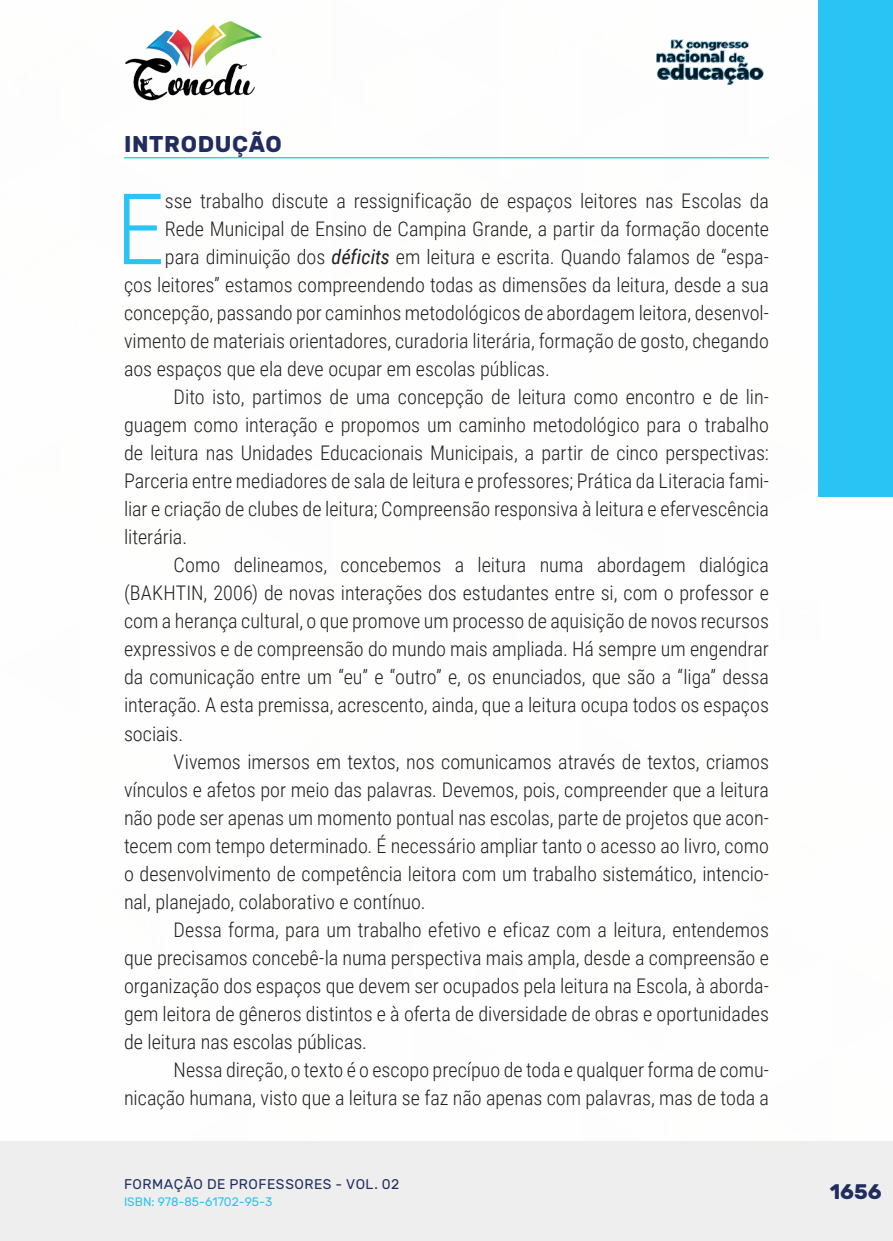
<style>
.page{position:relative;width:893px;height:1241px;background:#fff}
.page>*{position:absolute;margin:0;border:0;box-sizing:border-box;transform-origin:0 0}
._8_CAPITULAR{font:300 98.88px "Roboto Condensed";color:#29c4f3}
._7_INTRODUCAO{font:700 22.75px "Rubik";letter-spacing:.03em;color:#202d5e}
.t1{font:700 21px "Rubik";color:#202d5e}
._9_CORPO{font:300 20.12px/28px "Roboto Condensed";color:#231f20;text-align:justify}
._8_CAPITULAR-2{font:300 20.12px "Roboto Condensed";color:#231f20}
.t2{font:14px "Rubik";letter-spacing:.035em;color:#202d5e}
.t3{font:12.25px "Rubik";color:#29c4f3}
.s1{font-weight:400;font-style:italic}
</style>
<div class="page">
<div style="left:0;top:1141px;width:893px;height:99px;background:#eeeeef"></div>
<div style="left:819px;top:0;width:74px;height:496px;background:#29c4f3"></div>
<img style="left:125px;top:20px;width:137px;height:81px">
<img style="left:656px;top:39px;width:108px;height:46px">
<hr style="left:124px;top:157px;width:645px;height:1px;background:#29c4f3">
<p class="_7_INTRODUCAO" style="left:124px;top:131px;width:159px">INTRODUÇÃO</p>
<p class="_8_CAPITULAR" style="left:116px;top:160px;width:51px">E</p>
<p class="_8_CAPITULAR-2" style="left:165px;top:187px;width:606px">sse trabalho discute a ressignificação de espaços leitores nas Escolas da</p>
<p class="_8_CAPITULAR-2" style="left:165px;top:215px;width:606px">Rede Municipal de Ensino de Campina Grande, a partir da formação docente</p>
<p class="_8_CAPITULAR-2" style="left:165px;top:243px;width:606px">para diminuição dos <span class="s1">déficits</span> em leitura e escrita. Quando falamos de “espa-</p>
<p class="_8_CAPITULAR-2" style="left:124px;top:271px;width:646px">ços leitores” estamos compreendendo todas as dimensões da leitura, desde a sua</p>
<p class="_8_CAPITULAR-2" style="left:124px;top:299px;width:646px">concepção, passando por caminhos metodológicos de abordagem leitora, desenvol-</p>
<p class="_8_CAPITULAR-2" style="left:124px;top:327px;width:646px">vimento de materiais orientadores, curadoria literária, formação de gosto, chegando</p>
<p class="_8_CAPITULAR-2" style="left:124px;top:355px;width:427px">aos espaços que ela deve ocupar em escolas públicas.</p>
<p class="_9_CORPO" style="left:124px;top:382px;width:646px;text-indent:50px">Dito isto, partimos de uma concepção de leitura como encontro e de lin&shy;guagem como interação e propomos um caminho metodológico para o trabalho de leitura nas Unidades Educacionais Municipais, a partir de cinco perspectivas:<br>Parceria entre mediadores de sala de leitura e professores; Prática da Literacia fami&shy;liar e criação de clubes de leitura; Compreensão responsiva à leitura e efervescência literária.</p>
<p class="_9_CORPO" style="left:124px;top:550px;width:646px;text-indent:50px">Como delineamos, concebemos a leitura numa abordagem dialógica (BAKHTIN, 2006) de novas interações dos estudantes entre si, com o professor e com a herança cultural, o que promove um processo de aquisição de novos recursos expressivos e de compreensão do mundo mais ampliada. Há sempre um engendrar da comunicação entre um “eu” e “outro” e, os enunciados, que são a “liga” dessa interação. A esta premissa, acrescento, ainda, que a leitura ocupa todos os espaços sociais.</p>
<p class="_9_CORPO" style="left:124px;top:746px;width:646px;text-indent:50px">Vivemos imersos em textos, nos comunicamos através de textos, criamos vínculos e afetos por meio das palavras. Devemos, pois, compreender que a leitura não pode ser apenas um momento pontual nas escolas, parte de projetos que acon&shy;tecem com tempo determinado. É necessário ampliar tanto o acesso ao livro, como o desenvolvimento de competência leitora com um trabalho sistemático, intencio&shy;nal, planejado, colaborativo e contínuo.</p>
<p class="_9_CORPO" style="left:124px;top:914px;width:646px;text-indent:50px">Dessa forma, para um trabalho efetivo e eficaz com a leitura, entendemos que precisamos concebê-la numa perspectiva mais ampla, desde a compreensão e organização dos espaços que devem ser ocupados pela leitura na Escola, à aborda&shy;gem leitora de gêneros distintos e à oferta de diversidade de obras e oportunidades de leitura nas escolas públicas.</p>
<p class="_9_CORPO" style="left:124px;top:1054px;width:646px;text-align:right">Nessa direção, o texto é o escopo precípuo de toda e qualquer forma de comu&shy;nicação humana, visto que a leitura se faz não apenas com palavras, mas de toda a</p>
<p class="t2" style="left:124px;top:1175px;width:277px">FORMAÇÃO DE PROFESSORES - VOL. 02</p>
<p class="t3" style="left:124px;top:1194px;width:150px">ISBN: 978-85-61702-95-3</p>
<p class="t1" style="left:830px;top:1179px;width:54px">1656</p>
</div>
